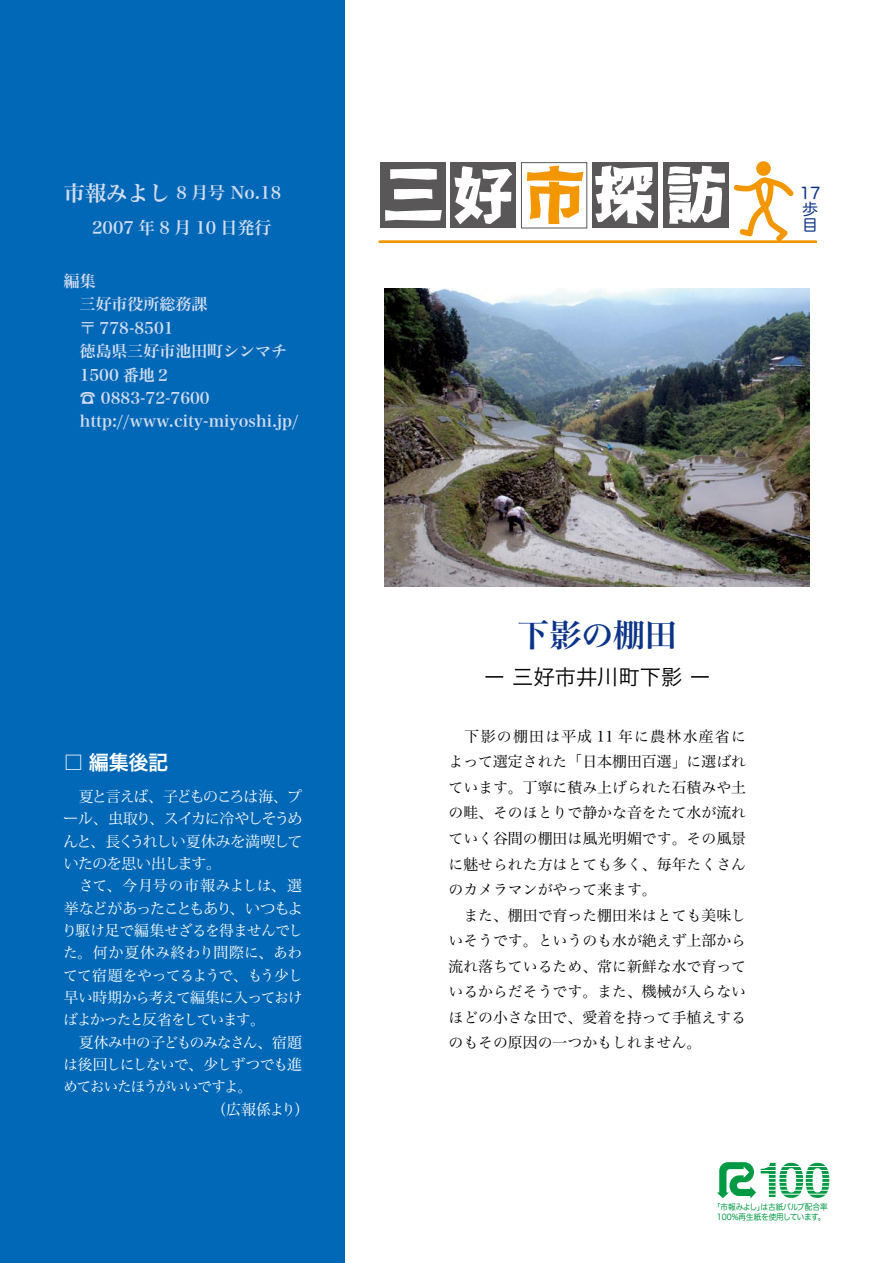
<style>
.page{position:relative;width:893px;height:1263px;background:#fff}
.page>*{position:absolute;margin:0;border:0;box-sizing:border-box;transform-origin:0 0}
.t1{font:31.95px "Hira Min Pro W6";color:#0b3388}
.t2{font:21.3px "Hira Kaku Pro W3";color:#000}
.t3{font:21.3px "Hira Min Pro W6";color:#d3ddf1}
.t4{font:20.25px "Hira Kaku Pro W6";color:#fff}
.t5{font:16.95px "Hira Min Pro W6";color:#d3ddf1}
.t6{font:15.9px "Hira Min Pro W6";color:#d3ddf1}
.t7{font:15.9px/15.9px "Hira Maru Pro W4";color:#0b3388}
.t8{font:14.85px/25.5px "Hira Min Pro W3";color:#000}
.t9{font:14.85px "Hira Min Pro W3";letter-spacing:-.065em;color:#fff}
.t10{font:14.85px/22.4px "Koz Min Pro";letter-spacing:-.06em;color:#fff;text-align:justify}
.t11{font:14.85px "Hira Min Pro W3";letter-spacing:.02em;color:#fff}
.t12{font:14.85px "Hira Min Pro W3";letter-spacing:-.115em;color:#fff}
.t13{font:14.85px "Hira Min Pro W3";letter-spacing:-.09em;color:#fff}
.t14{font:8.25px/9.8px "Hira Maru Pro W4";letter-spacing:-.025em;color:#094;scale:.93 1}
.s1{font-family:"Koz Min Pro"}
</style>
<div class="page">
<div style="left:0;top:0;width:344px;height:1263px;background:#0068b6"></div>
<svg style="left:717px;top:1162px;width:112px;height:36px"></svg>
<div style="left:380px;top:163px;width:65px;height:65px;background:#595757"></div>
<svg style="left:385px;top:169px;width:57px;height:52px"></svg>
<div style="left:451px;top:163px;width:65px;height:65px;background:#595757"></div>
<svg style="left:454px;top:166px;width:58px;height:58px"></svg>
<div style="left:521px;top:162px;width:66px;height:66px;border:1px solid #595757"></div>
<svg style="left:527px;top:166px;width:56px;height:58px"></svg>
<div style="left:592px;top:163px;width:66px;height:65px;background:#595757"></div>
<svg style="left:595px;top:165px;width:59px;height:59px"></svg>
<div style="left:663px;top:163px;width:65px;height:65px;background:#595757"></div>
<svg style="left:668px;top:166px;width:57px;height:58px"></svg>
<svg style="left:734px;top:177px;width:60px;height:63px"></svg>
<div style="left:756px;top:161px;width:15px;height:15px;background:#f39700;border-radius:50%"></div>
<hr style="left:380px;top:240px;width:436px;height:2px;background:#f39700">
<img style="left:385px;top:289px;width:425px;height:297px">
<h2 class="t3" style="left:64px;top:174px;width:108px">市報みよし</h2>
<p class="t5" style="left:92px;top:213px;width:181px">2007 年 8 月 10 日発行</p>
<p class="t6" style="left:64px;top:267px;width:33px">編集</p>
<p class="t6" style="left:64px;top:290px;width:145px">　三好市役所総務課</p>
<p class="t6" style="left:80px;top:314px;width:95px">〒 778-8501</p>
<p class="t6" style="left:64px;top:337px;width:225px">　徳島県三好市池田町シンマチ</p>
<p class="t6" style="left:64px;top:360px;width:108px">　1500 番地２</p>
<p class="t6" style="left:80px;top:384px;width:131px">☎ 0883-72-7600</p>
<p class="t6" style="left:64px;top:407px;width:236px">　http://www.city-miyoshi.jp/</p>
<p class="t5" style="left:176px;top:178px;width:106px">8 月号 No.18</p>
<h3 class="t4" style="left:63px;top:744px;width:106px">□ 編集後記</h3>
<p class="t10" style="left:63px;top:785px;width:241px;text-indent:15px">夏と言えば、子どものころは海、プール、虫取り、スイカに冷やしそうめんと、長くうれしい夏休みを満喫していたのを思い出します。</p>
<p class="t11" style="left:64px;top:873px;width:240px">　さて、今月号の市報みよしは、<span class="s1">選</span></p>
<p class="t10" style="left:64px;top:896px;width:241px">挙などがあったこともあり、いつもよ</p>
<p class="t9" style="left:62px;top:918px;width:243px"><span class="s1">り</span>駆け足で編集せざるを得ませんでし</p>
<p class="t11" style="left:63px;top:940px;width:241px">た。<span class="s1">何か</span>夏休み終わり間際に、あわ</p>
<p class="t9" style="left:63px;top:962px;width:241px">てて宿題をやってるようで、もう少し</p>
<p class="t9" style="left:64px;top:984px;width:240px">早い時期から考えて編集に入っておけ</p>
<p class="t12" style="left:63px;top:1007px;width:203px">ばよかったと反省をしています。</p>
<p class="t9" style="left:64px;top:1029px;width:240px">　夏休み中の子どものみなさん、宿題</p>
<p class="t9" style="left:63px;top:1051px;width:240px">は後回しにしないで、少しずつでも進</p>
<p class="t13" style="left:63px;top:1074px;width:191px">めておいたほうがいいですよ。</p>
<p class="t9" style="left:211px;top:1096px;width:99px">（広報係より(</p>
<p class="t7" style="left:800px;top:184px;width:22px">17</p>
<p class="t7" style="left:802px;top:200px;width:17px">歩目</p>
<h1 class="t1" style="left:518px;top:607px;width:161px">下影の棚田</h1>
<h2 class="t2" style="left:484px;top:658px;width:228px">ー三好市井川町下影ー</h2>
<p class="t8" style="left:448px;top:722px;width:299px">　下影の棚田は平成 11 年に農林水産省によって選定された「日本棚田百選」に選ばれています。丁寧に積み上げられた石積みや土の畦、そのほとりで静かな音をたて水が流れていく谷間の棚田は風光明媚です。その風景に魅せられた方はとても多く、毎年たくさんのカメラマンがやって来ます。<br>　また、棚田で育った棚田米はとても美味しいそうです。というのも水が絶えず上部から流れ落ちているため、常に新鮮な水で育っているからだそうです。また、機械が入らないほどの小さな田で、愛着を持って手植えするのもその原因の一つかもしれません。</p>
<p class="t14" style="left:713px;top:1201px;width:125px">「市報みよしは古紙パルプ配合率</p>
<p class="t14" style="left:717px;top:1201px;width:118px;text-indent:40px">」<br>100%再生紙を使用しています。</p>
</div>
